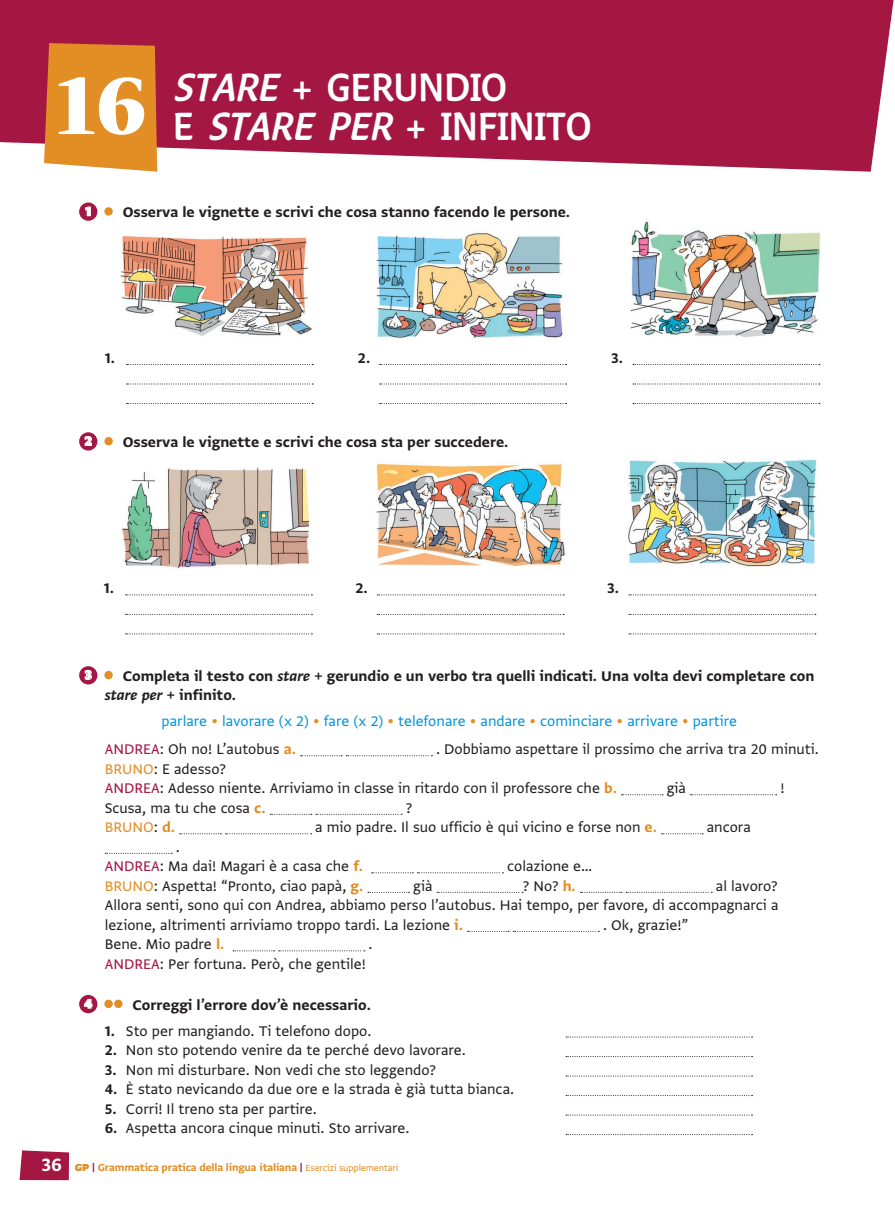
<style>
.page{position:relative;width:895px;height:1216px;background:#fff}
.page>*{position:absolute;margin:0;border:0;box-sizing:border-box;transform-origin:0 0}
.t1{font:700 96px "Greta Display Pro";color:#fff}
.t2{font:39px/39px "Masala Offc Pro";color:#fff}
.t3{font:16.5px/19.5px "Greta Sans Std";color:#231f20}
.t4{font:16.5px/19.5px "Greta Sans Std Bld";color:#231f20}
.t5{font:16.5px/28px "Greta Sans Std";color:#0095d9}
.t6{font:16.5px "Greta Sans Std";color:#e28e25}
.t7{font:12px "Greta Sans Std Bld";letter-spacing:-.01em;color:#e28e25}
.s1{font-style:italic}
.s2{font-family:"Greta Sans Std";font-weight:900;font-size:15px;color:#fff}
.s3{font-size:19.5px;color:#e28e25}
.s4{font-family:"Greta Sans Std Bld Ita"}
.s5{color:#e28e25}
.s6{color:#a51743}
.s7{color:#231f20}
.s8{font-family:"Greta Sans Std Bld";color:#e28e25}
.s9{font-family:"Greta Sans Std Bld"}
.s10{font-size:21px;color:#fff}
.s11{font-family:"Greta Sans Std";font-weight:900}
.s12{font-family:"Greta Sans Std";font-size:10.5px}
</style>
<div class="page">
<svg style="left:20px;top:1150px;width:49px;height:30px"></svg>
<svg style="left:0;top:0;width:894px;height:172px;fill:#a51743"></svg>
<svg style="left:44px;top:43px;width:113px;height:129px"></svg>
<div style="left:79px;top:202px;width:18px;height:19px;background:#a51743;border-radius:50%"></div>
<svg style="left:85px;top:206px;width:6px;height:10px"></svg>
<div style="left:104px;top:207px;width:9px;height:8px;border:3px solid #e28e25;border-radius:50%"></div>
<svg style="left:126px;top:364px;width:187px;height:1px"></svg>
<svg style="left:126px;top:383px;width:187px;height:1px"></svg>
<svg style="left:126px;top:403px;width:187px;height:1px"></svg>
<svg style="left:379px;top:364px;width:187px;height:1px"></svg>
<svg style="left:379px;top:383px;width:187px;height:1px"></svg>
<svg style="left:379px;top:403px;width:187px;height:1px"></svg>
<svg style="left:632px;top:364px;width:187px;height:1px"></svg>
<svg style="left:632px;top:383px;width:187px;height:1px"></svg>
<svg style="left:632px;top:403px;width:187px;height:1px"></svg>
<div style="left:79px;top:432px;width:18px;height:18px;background:#a51743;border-radius:50%"></div>
<svg style="left:84px;top:436px;width:8px;height:10px"></svg>
<div style="left:104px;top:437px;width:9px;height:8px;border:3px solid #e28e25;border-radius:50%"></div>
<svg style="left:126px;top:594px;width:186px;height:1px"></svg>
<svg style="left:126px;top:614px;width:186px;height:1px"></svg>
<svg style="left:126px;top:633px;width:186px;height:1px"></svg>
<svg style="left:377px;top:594px;width:187px;height:1px"></svg>
<svg style="left:377px;top:614px;width:187px;height:1px"></svg>
<svg style="left:377px;top:633px;width:187px;height:1px"></svg>
<svg style="left:628px;top:594px;width:187px;height:1px"></svg>
<svg style="left:628px;top:614px;width:187px;height:1px"></svg>
<svg style="left:628px;top:633px;width:187px;height:1px"></svg>
<svg style="left:300px;top:755px;width:132px;height:1px"></svg>
<svg style="left:621px;top:794px;width:41px;height:1px"></svg>
<svg style="left:690px;top:794px;width:86px;height:1px"></svg>
<svg style="left:270px;top:813px;width:132px;height:1px"></svg>
<svg style="left:180px;top:833px;width:131px;height:1px"></svg>
<svg style="left:661px;top:833px;width:42px;height:1px"></svg>
<svg style="left:105px;top:852px;width:67px;height:1px"></svg>
<svg style="left:371px;top:872px;width:132px;height:1px"></svg>
<svg style="left:368px;top:891px;width:41px;height:1px"></svg>
<svg style="left:437px;top:891px;width:86px;height:1px"></svg>
<svg style="left:580px;top:891px;width:132px;height:1px"></svg>
<svg style="left:467px;top:930px;width:132px;height:1px"></svg>
<svg style="left:233px;top:950px;width:132px;height:1px"></svg>
<svg style="left:566px;top:1036px;width:186px;height:1px"></svg>
<svg style="left:566px;top:1056px;width:186px;height:1px"></svg>
<svg style="left:566px;top:1075px;width:186px;height:1px"></svg>
<svg style="left:566px;top:1095px;width:186px;height:1px"></svg>
<svg style="left:566px;top:1114px;width:186px;height:1px"></svg>
<svg style="left:566px;top:1134px;width:186px;height:1px"></svg>
<div style="left:79px;top:666px;width:18px;height:18px;background:#a51743;border-radius:50%"></div>
<svg style="left:84px;top:670px;width:8px;height:10px"></svg>
<div style="left:104px;top:671px;width:9px;height:8px;border:3px solid #e28e25;border-radius:50%"></div>
<div style="left:79px;top:995px;width:18px;height:18px;background:#a51743;border-radius:50%"></div>
<svg style="left:84px;top:998px;width:9px;height:10px"></svg>
<div style="left:104px;top:999px;width:9px;height:9px;border:3px solid #e28e25;border-radius:50%"></div>
<div style="left:114px;top:999px;width:8px;height:9px;border:3px solid #e28e25;border-radius:50%"></div>
<img style="left:120px;top:236px;width:192px;height:100px">
<img style="left:376px;top:233px;width:188px;height:106px">
<img style="left:630px;top:221px;width:190px;height:116px">
<img style="left:122px;top:467px;width:188px;height:102px">
<img style="left:376px;top:463px;width:190px;height:104px">
<img style="left:628px;top:459px;width:189px;height:108px">
<h1 class="t1" style="left:56px;top:49px;width:91px">16</h1>
<h2 class="t2" style="left:173px;top:68px;width:415px"><span class="s1">STARE</span> + GE RUNDIO<br>E <span class="s1">STARE PER</span> + IN FINI TO</h2>
<p class="t4" style="left:85px;top:202px;width:486px"><span class="s2">1</span> <span class="s3">•</span> Osserva le vignette e scrivi che cosa stanno facendo le persone.</p>
<p class="t4" style="left:105px;top:348px;width:12px">1.</p>
<p class="t4" style="left:358px;top:348px;width:14px">2.</p>
<p class="t4" style="left:611px;top:348px;width:13px">3.</p>
<p class="t4" style="left:84px;top:432px;width:425px"><span class="s2">2</span> <span class="s3">•</span> Osserva le vignette e scrivi che cosa sta per succedere.</p>
<p class="t4" style="left:104px;top:578px;width:12px">1.</p>
<p class="t4" style="left:355px;top:578px;width:14px">2.</p>
<p class="t4" style="left:607px;top:578px;width:13px">3.</p>
<p class="t4" style="left:105px;top:666px;width:711px;text-indent:-20px"><span class="s2">3</span> <span class="s3">•</span> Completa il testo con <span class="s4">stare</span> + gerundio e un verbo tra quelli indicati. Una volta devi completare con <span class="s4">stare per</span> + infinito.</p>
<p class="t5" style="left:105px;top:707px;width:633px;text-indent:57px">parlare <span class="s5">•</span> lavorare (x 2) <span class="s5">•</span> fare (x 2) <span class="s5">•</span> telefonare <span class="s5">•</span> andare <span class="s5">•</span> cominciare <span class="s5">•</span> arrivare <span class="s5">•</span> partire<br><span class="s6">ANDREA</span><span class="s7">: Oh no! L’autobus</span> <span class="s8">a.</span></p>
<p class="t3" style="left:436px;top:739px;width:384px">. Dobbiamo aspettare il prossimo che arriva tra 20 minuti.</p>
<p class="t3" style="left:105px;top:758px;width:513px"><span class="s5">BRUNO</span>: E adesso?<br><span class="s6">ANDREA</span>: Adesso niente. Arriviamo in classe in ritardo con il professore che <span class="s8">b.</span></p>
<p class="t3" style="left:666px;top:778px;width:21px">già</p>
<p class="t3" style="left:780px;top:778px;width:6px">!</p>
<p class="t3" style="left:105px;top:797px;width:162px">Scusa, ma tu che cosa <span class="s8">c.</span></p>
<p class="t3" style="left:405px;top:797px;width:8px">?</p>
<p class="t6" style="left:105px;top:817px;width:72px">BRUNO<span class="s7">:</span> <span class="s9">d.</span></p>
<p class="t3" style="left:315px;top:817px;width:343px">a mio padre. Il suo ufficio è qui vicino e forse non <span class="s8">e.</span></p>
<p class="t3" style="left:706px;top:817px;width:46px">ancora</p>
<p class="t3" style="left:105px;top:836px;width:259px;text-indent:71px">.<br><span class="s6">ANDREA</span>: Ma dai! Magari è a casa che <span class="s8">f.</span></p>
<p class="t3" style="left:507px;top:856px;width:87px">colazione e…</p>
<p class="t3" style="left:105px;top:875px;width:260px"><span class="s5">BRUNO</span>: Aspetta! “Pronto, ciao papà, <span class="s8">g.</span></p>
<p class="t3" style="left:413px;top:875px;width:21px">già</p>
<p class="t3" style="left:522px;top:875px;width:55px">? No? <span class="s8">h.</span></p>
<p class="t3" style="left:105px;top:875px;width:675px;text-align:justify;text-indent:611px">al lavoro?<br>Allora senti, sono qui con Andrea, abbiamo perso l’autobus. Hai tempo, per favore, di accompagnarci a lezione, altrimenti arriviamo troppo tardi. La lezione <span class="s8">i.</span></p>
<p class="t3" style="left:603px;top:914px;width:86px">. Ok, grazie!”</p>
<p class="t3" style="left:105px;top:934px;width:121px">Bene. Mio padre <span class="s8">l.</span></p>
<p class="t3" style="left:368px;top:934px;width:6px">.</p>
<p class="t3" style="left:105px;top:953px;width:262px"><span class="s6">ANDREA</span>: Per fortuna. Però, che gentile!</p>
<p class="t4" style="left:84px;top:994px;width:288px"><span class="s2">4</span> <span class="s3">••</span> Correggi l’errore dov’è necessario.</p>
<p class="t3" style="left:105px;top:1020px;width:268px"><span class="s9">1.</span> Sto per mangiando. Ti telefono dopo.</p>
<p class="t3" style="left:105px;top:1040px;width:362px"><span class="s9">2.</span> Non sto potendo venire da te perché devo lavorare.</p>
<p class="t3" style="left:105px;top:1059px;width:333px"><span class="s9">3.</span> Non mi disturbare. Non vedi che sto leggendo?</p>
<p class="t3" style="left:105px;top:1079px;width:411px"><span class="s9">4.</span> È stato nevicando da due ore e la strada è già tutta bianca.</p>
<p class="t3" style="left:105px;top:1098px;width:214px"><span class="s9">5.</span> Corri! Il treno sta per partire.</p>
<p class="t3" style="left:105px;top:1118px;width:306px"><span class="s9">6.</span> Aspetta ancora cinque minuti. Sto arrivare.</p>
<p class="t7" style="left:41px;top:1160px;width:358px"><span class="s10">36</span> <span class="s11">GP</span> <span class="s6">|</span> Grammatica pratica della lingua italiana <span class="s6">|</span> <span class="s12">Esercizi supplementari</span></p>
</div>
